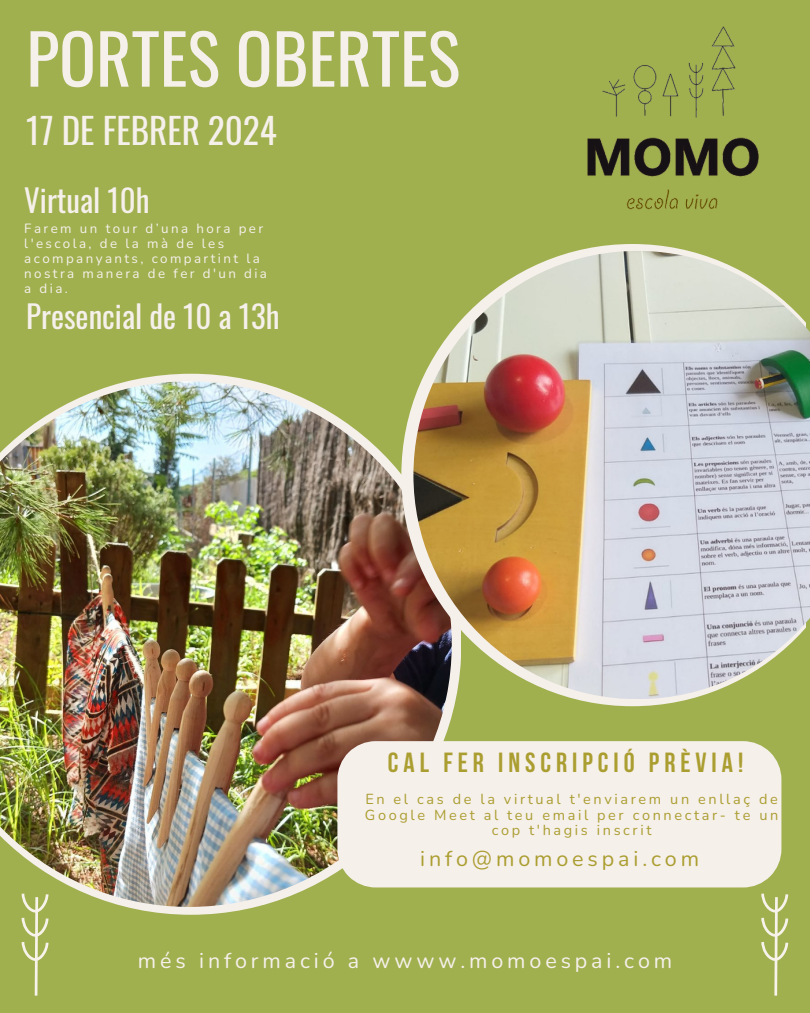
<style>
.page{position:relative;width:810px;height:1013px;background:#fff}
.page>*{position:absolute;margin:0;border:0;box-sizing:border-box;transform-origin:0 0}
.t1{font:68.4px "Oswald";color:#f6f0eb}
.t2{font:35.2px "Oswald";color:#f6f0eb}
.t3{font:31px "Oswald";color:#f6f0eb}
.t4{font:700 27.6px "Bebas Neue";letter-spacing:.18em;color:#ab9e31}
.t5{font:21.5px "Nunito";letter-spacing:.18em;color:#f6f0eb}
.t6{font:21.5px "Nunito";letter-spacing:.18em;color:#ab9e31}
.t7{font:14.5px/15.8px "Nunito";letter-spacing:.18em;color:#ab9e31;text-align:center}
.t8{font:13.4px/15px "Nunito";letter-spacing:.18em;color:#f6f0eb}
</style>
<div class="page">
<div style="left:0;top:0;width:810px;height:1012px;background:#a0b04f"></div>
<svg style="left:123px;top:374px;width:338px;height:540px"></svg>
<img style="left:0;top:381px;width:452px;height:525px">
<svg style="left:401px;top:244px;width:288px;height:462px"></svg>
<img style="left:413px;top:251px;width:397px;height:448px">
<img style="left:587px;top:26px;width:172px;height:184px">
<svg style="left:20px;top:891px;width:30px;height:105px"></svg>
<div style="left:337px;top:741px;width:444px;height:146px;background:#f6f0eb"></div>
<svg style="left:761px;top:893px;width:28px;height:103px"></svg>
<p class="t1" style="left:26px;top:5px;width:435px">PORTES OBERTES</p>
<p class="t2" style="left:26px;top:103px;width:252px">17 DE FEBRER 2024</p>
<p class="t3" style="left:24px;top:176px;width:127px">Virtual 10h</p>
<p class="t8" style="left:24px;top:221px;width:244px">Farem un tour d’una hora per l'escola, de la mà de les acompanyants, compartint la nostra manera de fer d'un dia a dia.</p>
<p class="t3" style="left:26px;top:292px;width:255px">Presencial de 10 a 13h</p>
<p class="t4" style="left:388px;top:751px;width:357px">CAL FER INSCRIPCIÓ PRÈVIA!</p>
<p class="t7" style="left:365px;top:791px;width:415px">En el cas de la virtual t'enviarem un enllaç de<br>Google Meet al teu email per connectar- te un cop t'hagis inscrit</p>
<p class="t6" style="left:420px;top:844px;width:281px">info@momoespai.com</p>
<p class="t5" style="left:138px;top:946px;width:536px">més informació a wwww.momoespai.com</p>
</div>
